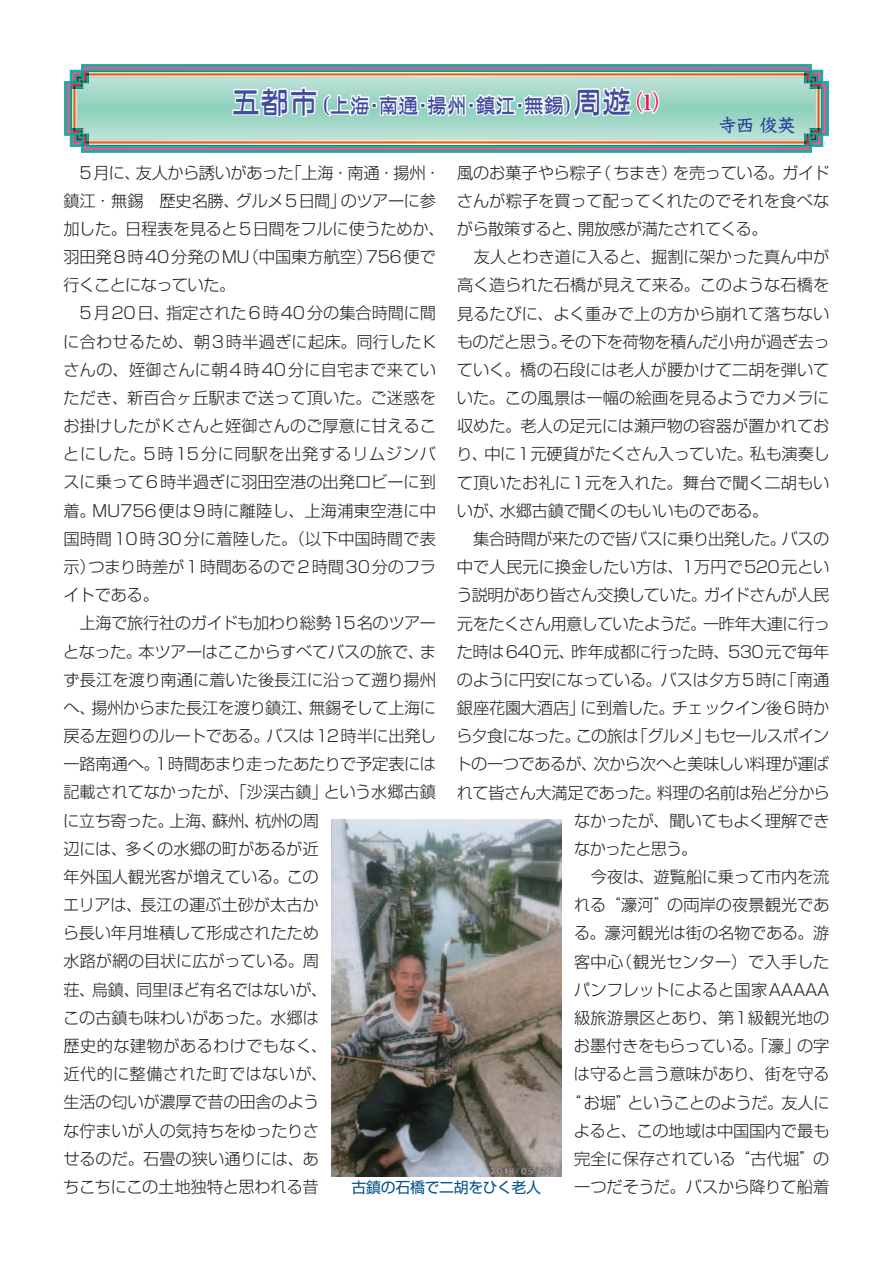
<style>
.page{position:relative;width:893px;height:1263px;background:#fff}
.page>*{position:absolute;margin:0;border:0;box-sizing:border-box;transform-origin:0 0}
.t1{font:20.4px "DF Ga Gei W6 WING RKSJ H";letter-spacing:-.025em;color:#414ba0}
.t2{font:500 18px "Kyoka ICA Pro";color:#20419a}
.t3{font:300 16.2px/28.2px "Shin Go Pro";letter-spacing:-.01em;color:#231f20}
.t4{font:300 16.2px "Shin Go Pro";letter-spacing:-.03em;color:#231f20}
.t5{font:300 16.2px "Shin Go Pro";letter-spacing:.01em;color:#231f20}
.t6{font:300 16.2px "Shin Go Pro";letter-spacing:-.035em;color:#231f20}
.t7{font:300 16.2px "Shin Go Pro";letter-spacing:-.04em;color:#231f20}
.t8{font:300 16.2px "Shin Go Pro";letter-spacing:.015em;color:#231f20}
.t9{font:300 16.2px "Shin Go Pro";letter-spacing:-.055em;color:#231f20}
.t10{font:14.85px "Shin Go Pro";letter-spacing:-.015em;color:#005188}
.s1{font-family:"DF Ga Gei W6 WIN RKSJ H";font-size:29.7px}
.s2{font-family:"Midashi Min Pro MA31";font-size:21.3px;color:#ed115d}
</style>
<div class="page">
<img style="left:331px;top:819px;width:231px;height:358px">
<svg style="left:64px;top:64px;width:765px;height:89px;background:#69a0a6"></svg>
<svg style="left:68px;top:68px;width:757px;height:81px;background:#ac7aa3"></svg>
<svg style="left:70px;top:70px;width:753px;height:77px;background:#6fb098"></svg>
<svg style="left:74px;top:74px;width:745px;height:69px;background:#add0be"></svg>
<svg style="left:231px;top:64px;width:430px;height:60px"></svg>
<p class="t1" style="left:231px;top:95px;width:444px"><span class="s1">五都市</span>（上海・南通・揚州・鎮江・無錫）<span class="s1">周遊</span><span class="s2">（1）</span></p>
<p class="t2" style="left:719px;top:111px;width:78px">寺西 俊英</p>
<p class="t3" style="left:63px;top:156px;width:383px">　5月に、友人から誘いがあった「上海・南通・揚州・鎮江・無錫　歴史名勝、グルメ5日間」のツアーに参加した。日程表を見ると5日間をフルに使うためか、羽田発8時40分発のMU（中国東方航空）756便で行くことになっていた。<br>　5月20日、指定された6時40分の集合時間に間に合わせるため、朝3時半過ぎに起床。同行したKさんの、姪御さんに朝4時40分に自宅まで来ていただき、新百合ヶ丘駅まで送って頂いた。ご迷惑をお掛けしたがKさんと姪御さんのご厚意に甘えることにした。5時15分に同駅を出発するリムジンバスに乗って6時半過ぎに羽田空港の出発ロビーに到着。MU756便は9時に離陸し、上海浦東空港に中国時間10時30分に着陸した。（以下中国時間で表示）つまり時差が1時間あるので2時間30分のフライトである。<br>　上海で旅行社のガイドも加わり総勢15名のツアーとなった。本ツアーはここからすべてバスの旅で、まず長江を渡り南通に着いた後長江に沿って遡り揚州へ、揚州からまた長江を渡り鎮江、無錫そして上海に戻る左廻りのルートである。バスは12時半に出発し一路南通へ。1時間あまり走ったあたりで予定表には記載されてなかったが、「沙渓古鎮」という水郷古鎮に立ち寄った。上海、蘇州、杭州の周<br>辺には、多くの水郷の町があるが近<br>年外国人観光客が増えている。この<br>エリアは、長江の運ぶ土砂が太古か<br>ら長い年月堆積して形成されたため<br>水路が網の目状に広がっている。周<br>荘、烏鎮、同里ほど有名ではないが、<br>この古鎮も味わいがあった。水郷は<br>歴史的な建物があるわけでもなく、<br>近代的に整備された町ではないが、<br>生活の匂いが濃厚で昔の田舎のよう<br>な佇まいが人の気持ちをゆったりさ<br>せるのだ。石畳の狭い通りには、あ<br>ちこちにこの土地独特と思われる昔</p>
<p class="t3" style="left:457px;top:156px;width:374px">風のお菓子やら粽子（ちまき）を売っている。ガイド</p>
<p class="t3" style="left:457px;top:185px;width:374px">さんが粽子を買って配ってくれたのでそれを食べな</p>
<p class="t3" style="left:457px;top:213px;width:312px">がら散策すると、開放感が満たされてくる。</p>
<p class="t3" style="left:457px;top:241px;width:374px">　友人とわき道に入ると、掘割に架かった真ん中が</p>
<p class="t5" style="left:457px;top:272px;width:374px">高く造られた石橋が見えて来る。このような石橋を</p>
<p class="t3" style="left:457px;top:297px;width:374px">見るたびに、よく重みで上の方から崩れて落ちない</p>
<p class="t3" style="left:457px;top:325px;width:374px">ものだと思う。その下を荷物を積んだ小舟が過ぎ去っ</p>
<p class="t3" style="left:457px;top:354px;width:374px">ていく。橋の石段には老人が腰かけて二胡を弾いて</p>
<p class="t3" style="left:457px;top:382px;width:374px">いた。この風景は一幅の絵画を見るようでカメラに</p>
<p class="t3" style="left:457px;top:410px;width:374px">収めた。老人の足元には瀬戸物の容器が置かれてお</p>
<p class="t3" style="left:457px;top:438px;width:374px">り、中に1元硬貨がたくさん入っていた。私も演奏し</p>
<p class="t5" style="left:457px;top:469px;width:374px">て頂いたお礼に1元を入れた。舞台で聞く二胡もい</p>
<p class="t3" style="left:457px;top:495px;width:313px">いが、水郷古鎮で聞くのもいいものである。</p>
<p class="t6" style="left:457px;top:525px;width:374px">　集合時間が来たので皆バスに乗り出発した。バスの</p>
<p class="t3" style="left:457px;top:551px;width:374px">中で人民元に換金したい方は、1万円で520元とい</p>
<p class="t4" style="left:456px;top:582px;width:374px">う説明があり皆さん交換していた。ガイドさんが人民</p>
<p class="t6" style="left:457px;top:610px;width:375px">元をたくさん用意していたようだ。一昨年大連に行っ</p>
<p class="t4" style="left:457px;top:638px;width:374px">た時は640元、昨年成都に行った時、530元で毎年</p>
<p class="t3" style="left:457px;top:664px;width:374px">のように円安になっている。バスは夕方5時に「南通</p>
<p class="t3" style="left:457px;top:692px;width:374px">銀座花園大酒店」に到着した。チェックイン後6時か</p>
<p class="t7" style="left:456px;top:723px;width:375px">ら夕食になった。この旅は「グルメ」もセールスポイン</p>
<p class="t4" style="left:455px;top:751px;width:375px">トの一つであるが、次から次へと美味しい料理が運ば</p>
<p class="t4" style="left:457px;top:779px;width:374px">れて皆さん大満足であった。料理の名前は殆ど分から</p>
<p class="t3" style="left:574px;top:804px;width:257px">なかったが、聞いてもよく理解でき</p>
<p class="t9" style="left:574px;top:835px;width:125px">なかったと思う。</p>
<p class="t3" style="left:574px;top:861px;width:257px">　今夜は、遊覧船に乗って市内を流</p>
<p class="t3" style="left:574px;top:889px;width:257px">れる“濠河”の両岸の夜景観光であ</p>
<p class="t3" style="left:574px;top:917px;width:257px">る。濠河観光は街の名物である。游</p>
<p class="t8" style="left:574px;top:948px;width:257px">客中心（観光センター）で入手した</p>
<p class="t3" style="left:574px;top:974px;width:257px">パンフレットによると国家AAAAA</p>
<p class="t5" style="left:574px;top:1004px;width:257px">級旅游景区とあり、第1級観光地の</p>
<p class="t3" style="left:574px;top:1030px;width:257px">お墨付きをもらっている。「濠」の字</p>
<p class="t3" style="left:574px;top:1058px;width:257px">は守ると言う意味があり、街を守る</p>
<p class="t7" style="left:565px;top:1089px;width:266px">“ お堀”ということのようだ。友人に</p>
<p class="t3" style="left:574px;top:1114px;width:257px">よると、この地域は中国国内で最も</p>
<p class="t3" style="left:574px;top:1143px;width:257px">完全に保存されている“古代堀”の</p>
<p class="t10" style="left:351px;top:1175px;width:191px">古鎮の石橋で二胡をひく老人</p>
<p class="t3" style="left:574px;top:1171px;width:257px">一つだそうだ。バスから降りて船着</p>
</div>
